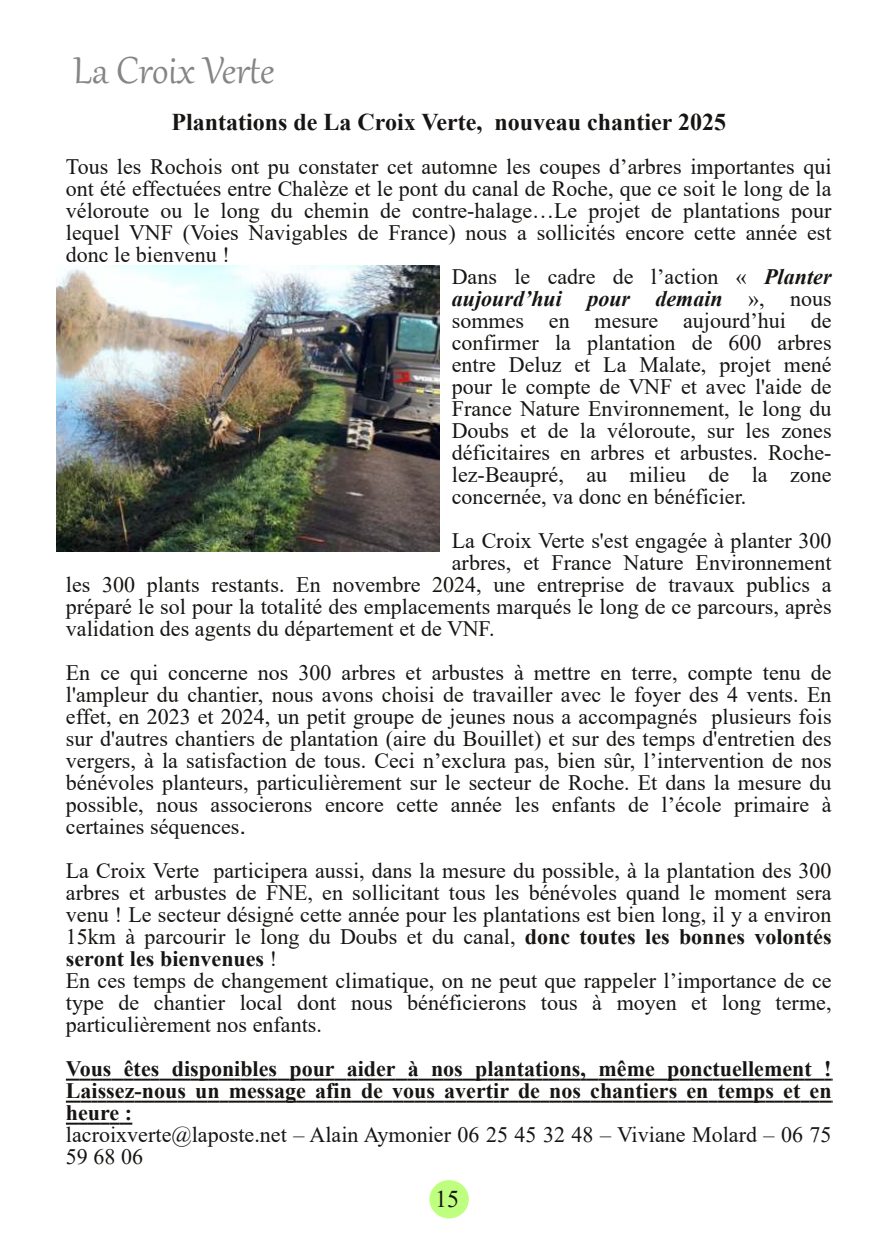
<style>
.page{position:relative;width:896px;height:1248px;background:#fff}
.page>*{position:absolute;margin:0;border:0;box-sizing:border-box;transform-origin:0 0}
.t1{font:46px "Gabriola";color:#858585}
.t2{font:700 24px "Times New Roman";color:#171513}
.t3{font:24px "Times New Roman";color:#171513}
.t4{font:22px/22px "Times New Roman";color:#171513}
.t5{font:700 22px/22px "Times New Roman";color:#171513;text-align:justify}
.t6{font:italic 700 22px "Times New Roman";color:#171513}
.s1{font-weight:700;font-style:italic}
.s2{font-weight:400;font-style:normal}
.s3{font-family:"Arial";font-size:24px}
.s4{font-weight:700}
</style>
<div class="page">
<svg style="left:66px;top:1078px;width:766px;height:2px;background:#636160"></svg>
<svg style="left:66px;top:1100px;width:766px;height:2px;background:#656462"></svg>
<svg style="left:66px;top:1122px;width:66px;height:2px"></svg>
<div style="left:429px;top:1179px;width:40px;height:39px;background:#bfff7f;border-radius:50%"></div>
<img style="left:57px;top:266px;width:382px;height:286px">
<h1 class="t1" style="left:73px;top:40px;width:203px">La Croix Verte</h1>
<p class="t2" style="left:171px;top:104px;width:556px">Plantations de La Croix Verte, nouveau chantier 2025</p>
<p class="t4" style="left:66px;top:154px;width:767px">Tous les Rochois ont pu constater cet automne les coupes d’arbres importantes qui</p>
<p class="t4" style="left:66px;top:176px;width:767px">ont été effectuées entre Chalèze et le pont du canal de Roche, que ce soit le long de la</p>
<p class="t4" style="left:66px;top:198px;width:767px">véloroute ou le long du chemin de contre-halage…Le projet de plantations pour</p>
<p class="t4" style="left:66px;top:220px;width:767px">lequel VNF (Voies Navigables de France) nous a sollicités encore cette année est</p>
<p class="t4" style="left:66px;top:242px;width:165px">donc le bienvenu !</p>
<p class="t4" style="left:452px;top:264px;width:381px">Dans le cadre de l’action « <span class="s1">Planter</span></p>
<p class="t6" style="left:452px;top:283px;width:381px">aujourd’hui pour demain <span class="s2">», nous</span></p>
<p class="t4" style="left:452px;top:308px;width:381px">sommes en mesure aujourd’hui de</p>
<p class="t4" style="left:452px;top:330px;width:381px">confirmer la plantation de 600 arbres</p>
<p class="t4" style="left:452px;top:352px;width:381px">entre Deluz et La Malate, projet mené</p>
<p class="t4" style="left:452px;top:374px;width:381px">pour le compte de VNF et avec l'aide de</p>
<p class="t4" style="left:452px;top:396px;width:381px">France Nature Environnement, le long du</p>
<p class="t4" style="left:452px;top:418px;width:381px">Doubs et de la véloroute, sur les zones</p>
<p class="t4" style="left:452px;top:440px;width:381px">déficitaires en arbres et arbustes. Roche-</p>
<p class="t4" style="left:452px;top:462px;width:381px">lez-Beaupré, au milieu de la zone</p>
<p class="t4" style="left:452px;top:484px;width:296px">concernée, va donc en bénéficier.</p>
<p class="t4" style="left:452px;top:528px;width:381px">La Croix Verte s'est engagée à planter 300</p>
<p class="t4" style="left:452px;top:550px;width:381px">arbres, et France Nature Environnement</p>
<p class="t4" style="left:66px;top:572px;width:767px">les 300 plants restants. En novembre 2024, une entreprise de travaux publics a</p>
<p class="t4" style="left:66px;top:594px;width:767px">préparé le sol pour la totalité des emplacements marqués le long de ce parcours, après</p>
<p class="t4" style="left:66px;top:616px;width:430px">validation des agents du département et de VNF.</p>
<p class="t4" style="left:66px;top:660px;width:767px;text-align:justify">En ce qui concerne nos 300 arbres et arbustes à mettre en terre, compte tenu de l'ampleur du chantier, nous avons choisi de travailler avec le foyer des 4 vents. En effet, en 2023 et 2024, un petit groupe de jeunes nous a accompagnés plusieurs fois sur d'autres chantiers de plantation (aire du Bouillet) et sur des temps d'entretien des vergers, à la satisfaction de tous. Ceci n’exclura pas, bien sûr, l’intervention de nos bénévoles planteurs, particulièrement sur le secteur de Roche. Et dans la mesure du possible, nous associerons encore cette année les enfants de l’école primaire à certaines séquences<span class="s3">.</span></p>
<p class="t4" style="left:66px;top:858px;width:767px">La Croix Verte participera aussi, dans la mesure du possible, à la plantation des 300 arbres et arbustes de FNE, en sollicitant tous les bénévoles quand le moment sera venu ! Le secteur désigné cette année pour les plantations est bien long, il y a environ 15km à parcourir le long du Doubs et du canal, <span class="s4">donc toutes les bonnes volontés seront les bienvenues</span> !<br>En ces temps de changement climatique, on ne peut que rappeler l’importance de ce type de chantier local dont nous bénéficierons tous à moyen et long terme, particulièrement nos enfants.</p>
<p class="t5" style="left:66px;top:1057px;width:767px">Vous êtes disponibles pour aider à nos plantations, même ponctuellement !<br>Laissez-nous un message afin de vous avertir de nos chantiers en temps et en heure :</p>
<p class="t4" style="left:66px;top:1122px;width:767px">lacroixverte@laposte.net – Alain Aymonier 06 25 45 32 48 – Viviane Molard – 06 75<br>59 68 06</p>
<p class="t3" style="left:435px;top:1181px;width:25px">15</p>
</div>
